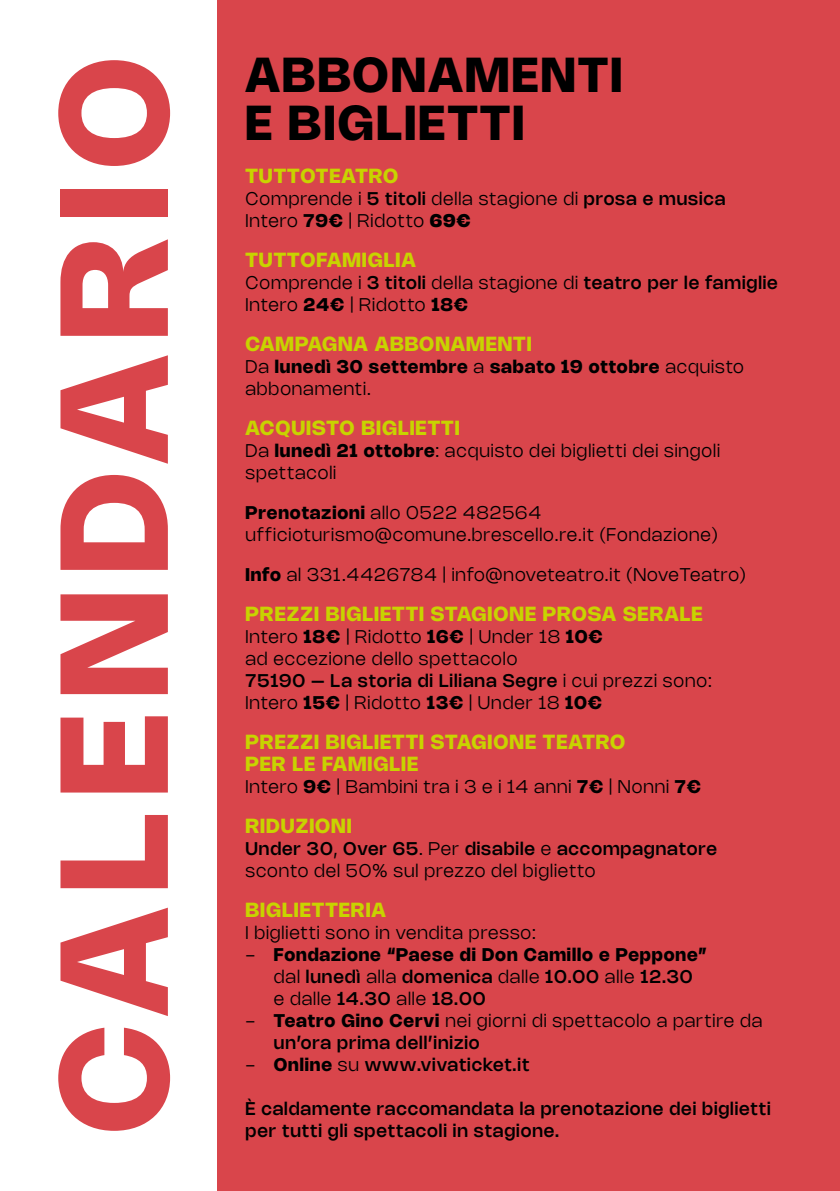
<style>
.page{position:relative;width:840px;height:1191px;background:#fff}
.page>*{position:absolute;margin:0;border:0;box-sizing:border-box;transform-origin:0 0}
.t1{font:700 150px "Nohemi";letter-spacing:.1em;color:#d9454b}
.t2{font:700 48px/48px "Nohemi";letter-spacing:.05em;color:#000}
.t3{font:700 20px/22px "Nohemi";letter-spacing:.05em;color:#c8d300}
.t4{font:300 18px/22px "Nohemi";letter-spacing:.05em;color:#000}
.t5{font:700 18px/22px "Nohemi";letter-spacing:.05em;color:#000}
.t6{font:500 18px/22px "Nohemi";letter-spacing:.05em;color:#000}
.s1{font-weight:500}
.s2{font-weight:700}
.s3{font-weight:800}
.s4{font-weight:300}
</style>
<div class="page">
<div style="left:217px;top:0;width:622px;height:1191px;background:#d9454b"></div>
<h1 class="t1" style="left:22px;top:1134px;width:1079px;rotate:-90deg">CALENDARIO</h1>
<h2 class="t2" style="left:245px;top:51px;width:378px">ABBONAMENTI<br>E BIGLIETTI</h2>
<p class="t3" style="left:245px;top:164px;width:154px">TUTTOTEATRO</p>
<p class="t4" style="left:245px;top:187px;width:481px">Comprende i <span class="s1">5 titoli</span> della stagione di <span class="s1">prosa e musica<br></span>Intero <span class="s2">79€</span> | Ridotto <span class="s3">69€</span></p>
<p class="t3" style="left:245px;top:248px;width:172px">TUTTOFAMIGLIA</p>
<p class="t4" style="left:245px;top:271px;width:533px">Comprende i <span class="s1">3 titoli</span> della stagione di <span class="s1">teatro per le famiglie<br></span>Intero <span class="s2">24€</span> | Ridotto <span class="s2">18€</span></p>
<p class="t3" style="left:245px;top:332px;width:287px">CAMPAGNA ABBONAMENTI</p>
<p class="t5" style="left:245px;top:355px;width:499px"><span class="s4">Da</span> lunedì 30 settembre <span class="s4">a</span> sabato 19 ottobre <span class="s4">acquisto abbonamenti.</span></p>
<p class="t3" style="left:245px;top:416px;width:215px">ACQUISTO BIGLIETTI</p>
<p class="t4" style="left:245px;top:439px;width:476px">Da <span class="s2">lunedì 21 ottobre</span>: acquisto dei biglietti dei singoli spettacoli</p>
<p class="t4" style="left:245px;top:501px;width:473px"><span class="s2">Prenotazioni</span> allo 0522 482564 ufficioturismo@comune.brescello.re.it (Fondazione)</p>
<p class="t4" style="left:245px;top:563px;width:501px"><span class="s2">Info</span> al 331.4426784 | info@noveteatro.it (NoveTeatro)</p>
<p class="t3" style="left:245px;top:602px;width:458px">PREZZI BIGLIETTI STAGIONE PROSA SERALE</p>
<p class="t4" style="left:245px;top:625px;width:467px">Intero <span class="s2">18€</span> | Ridotto <span class="s2">16€</span> | Under 18 <span class="s2">10€<br></span>ad eccezione dello spettacolo<br><span class="s1">75190 – La storia di Liliana Segre</span> i cui prezzi sono:<br>Intero <span class="s2">15€</span> | Ridotto <span class="s2">13€</span> | Under 18 <span class="s2">10€</span></p>
<p class="t3" style="left:245px;top:730px;width:381px">PREZZI BIGLIETTI STAGIONE TEATRO<br>PER LE FAMIGLIE</p>
<p class="t4" style="left:245px;top:775px;width:457px">Intero <span class="s2">9€</span> | Bambini tra i 3 e i 14 anni <span class="s2">7€</span> | Nonni <span class="s2">7€</span></p>
<p class="t3" style="left:245px;top:814px;width:108px">RIDUZIONI</p>
<p class="t4" style="left:245px;top:837px;width:472px"><span class="s1">Under 30</span>, <span class="s1">Over 65</span>. Per <span class="s1">disabile</span> e <span class="s1">accompagnatore </span>sconto del 50% sul prezzo del biglietto</p>
<p class="t3" style="left:245px;top:898px;width:142px">BIGLIETTERIA</p>
<p class="t4" style="left:245px;top:921px;width:291px">I biglietti sono in vendita presso:</p>
<p class="t5" style="left:274px;top:943px;width:434px;text-indent:-28px"><span class="s4">-</span> Fondazione “Paese di Don Camillo e Peppone” <span class="s4">dal</span> <span class="s1">lunedì</span> <span class="s4">alla</span> <span class="s1">domenica</span> <span class="s4">dalle</span> <span class="s1">10.00</span> <span class="s4">alle</span> <span class="s1">12.30 </span><span class="s4">e dalle</span> <span class="s1">14.30</span> <span class="s4">alle</span> <span class="s1">18.00</span></p>
<p class="t4" style="left:274px;top:1009px;width:490px;text-indent:-28px">- <span class="s2">Teatro Gino Cervi</span> nei giorni di spettacolo a partire da <span class="s1">un’ora prima dell’inizio</span></p>
<p class="t6" style="left:245px;top:1053px;width:285px"><span class="s4">-</span> <span class="s2">Online</span> <span class="s4">su</span> www.vivaticket.it</p>
<p class="t6" style="left:245px;top:1097px;width:526px">È caldamente raccomandata la prenotazione dei biglietti per tutti gli spettacoli in stagione.</p>
</div>
